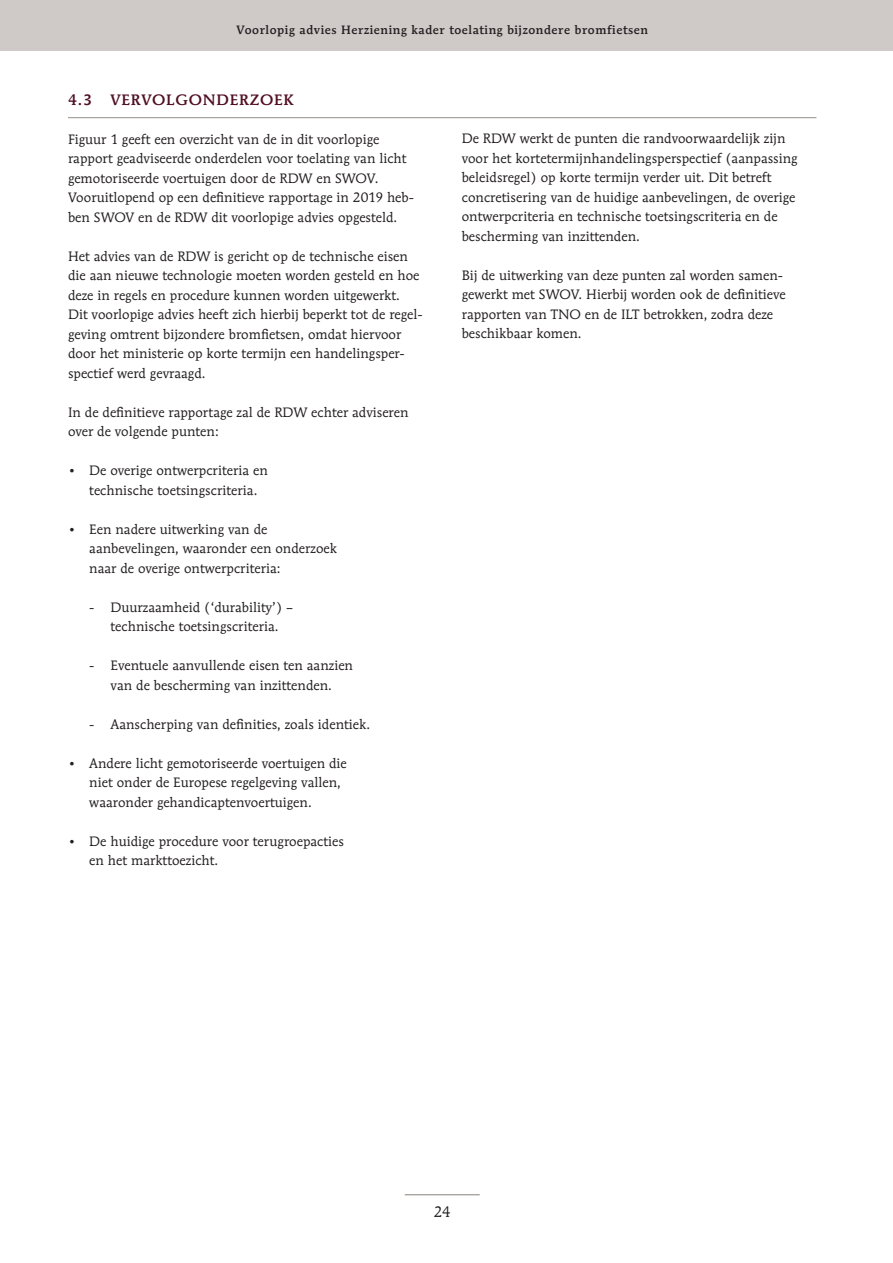
<style>
.page{position:relative;width:893px;height:1263px;background:#fff}
.page>*{position:absolute;margin:0;border:0;box-sizing:border-box;transform-origin:0 0}
.t1{font:500 15px "Mendoza Roman Std";letter-spacing:.05em;color:#500f23}
.t2{font:15px "Mendoza Roman Std";color:#231f20}
.t3{font:13.5px/19.5px "Mendoza Roman Std";color:#231f20}
.t4{font:500 12px "Mendoza Roman Std";letter-spacing:.05em;color:#231f20}
</style>
<div class="page">
<div style="left:0;top:0;width:893px;height:51px;background:#cfcac8"></div>
<hr style="left:405px;top:1194px;width:75px;height:1px;background:#968e8b">
<hr style="left:68px;top:117px;width:748px;height:1px;background:#968e8b">
<p class="t4" style="left:236px;top:22px;width:413px">Voorlopig advies Herziening kader toelating bijzondere bromfietsen</p>
<p class="t1" style="left:68px;top:90px;width:227px">4.3 VERVOLGONDERZOEK</p>
<p class="t3" style="left:68px;top:129px;width:347px">Figuur 1 geeft een overzicht van de in dit voorlopige rapport geadviseerde onderdelen voor toelating van licht gemotoriseerde voertuigen door de RDW en SWOV.<br>Vooruitlopend op een definitieve rapportage in 2019 heb&shy;ben SWOV en de RDW dit voorlopige advies opgesteld.</p>
<p class="t3" style="left:68px;top:246px;width:356px">Het advies van de RDW is gericht op de technische eisen die aan nieuwe technologie moeten worden gesteld en hoe deze in regels en procedure kunnen worden uitgewerkt.<br>Dit voorlopige advies heeft zich hierbij beperkt tot de regel&shy;geving omtrent bijzondere bromfietsen, omdat hiervoor door het ministerie op korte termijn een handelingsper&shy;spectief werd gevraagd.</p>
<p class="t3" style="left:68px;top:402px;width:342px">In de definitieve rapportage zal de RDW echter adviseren over de volgende punten:</p>
<p class="t3" style="left:89px;top:460px;width:180px;text-indent:-21px">• De overige ontwerpcriteria en technische toetsingscriteria.</p>
<p class="t3" style="left:89px;top:519px;width:249px;text-indent:-21px">• Een nadere uitwerking van de aanbevelingen, waaronder een onderzoek naar de overige ontwerpcriteria:</p>
<p class="t3" style="left:89px;top:597px;width:205px;text-align:center">- Duurzaamheid (‘durability’) – technische toetsingscriteria.</p>
<p class="t3" style="left:89px;top:655px;width:265px;text-align:center">- Eventuele aanvullende eisen ten aanzien van de bescherming van inzittenden.</p>
<p class="t3" style="left:89px;top:714px;width:282px">- Aanscherping van definities, zoals identiek.</p>
<p class="t3" style="left:89px;top:753px;width:259px;text-indent:-21px">• Andere licht gemotoriseerde voertuigen die niet onder de Europese regelgeving vallen, waaronder gehandicaptenvoertuigen.</p>
<p class="t3" style="left:89px;top:831px;width:256px;text-indent:-21px">• De huidige procedure voor terugroepacties en het markttoezicht.</p>
<p class="t3" style="left:462px;top:129px;width:337px">De RDW werkt de punten die randvoorwaardelijk zijn voor het kortetermijnhandelingsperspectief (aanpassing beleidsregel) op korte termijn verder uit. Dit betreft concretisering van de huidige aanbevelingen, de overige ontwerpcriteria en technische toetsingscriteria en de bescherming van inzittenden.</p>
<p class="t3" style="left:462px;top:265px;width:326px">Bij de uitwerking van deze punten zal worden samen&shy;gewerkt met SWOV. Hierbij worden ook de definitieve rapporten van TNO en de ILT betrokken, zodra deze beschikbaar komen.</p>
<p class="t2" style="left:434px;top:1202px;width:18px">24</p>
</div>
